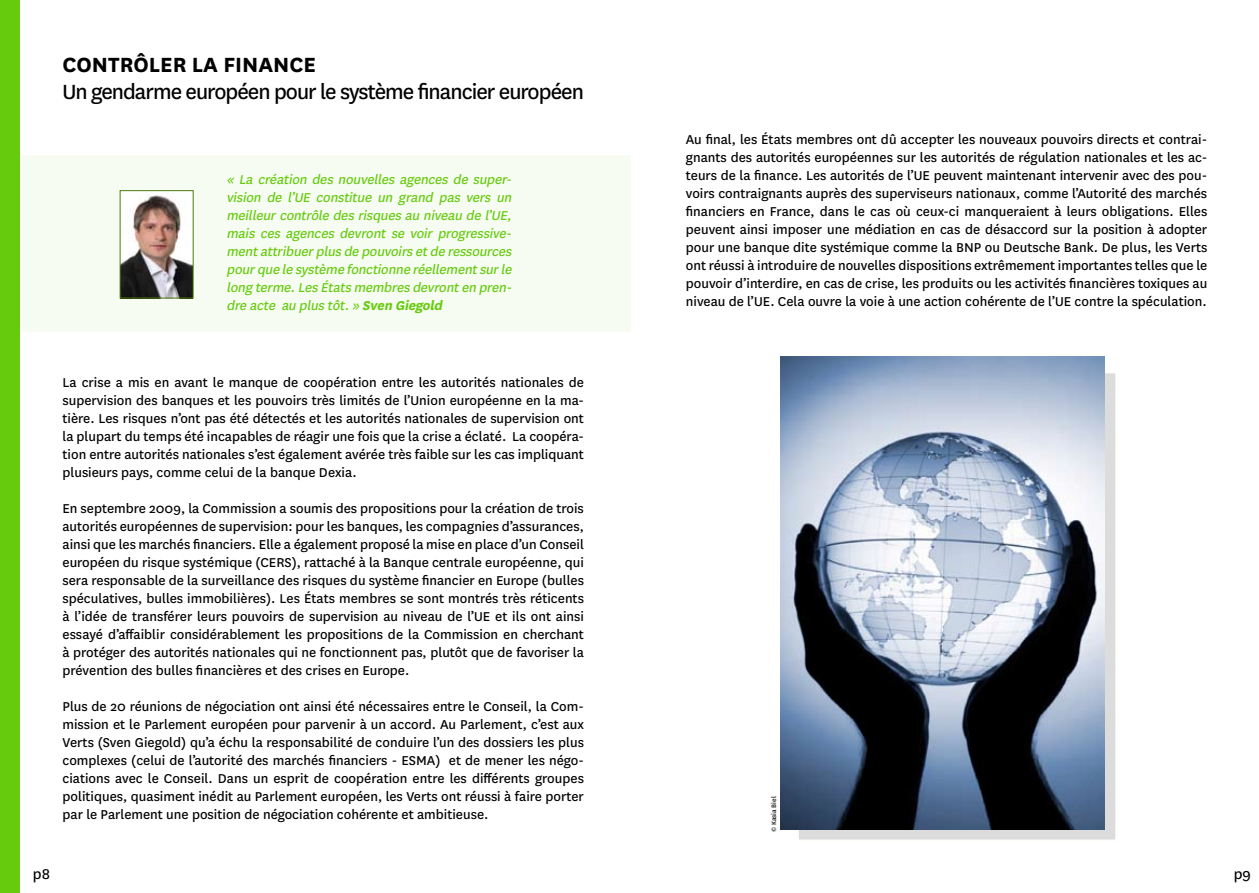
<style>
.page{position:relative;width:1259px;height:893px;background:#fff}
.page>*{position:absolute;margin:0;border:0;box-sizing:border-box;transform-origin:0 0}
.t1{font:24px "National";letter-spacing:-.04em;color:#000}
.t2{font:700 24px "National";color:#000}
.t3{font:16.5px "National";color:#000}
.t4{font:15px/18px "National";color:#000;text-align:justify}
.t5{font:italic 15px/18px "National";color:#66cb0d;text-align:justify}
.t6{font:7.5px "National";color:#000}
.s1{font-weight:700}
</style>
<div class="page">
<div style="left:21px;top:155px;width:610px;height:177px;background:#f6fcf2"></div>
<div style="left:797px;top:372px;width:320px;height:469px;background:#dcdcdc;border:2px solid #ecfae1"></div>
<img style="left:120px;top:192px;width:73px;height:107px">
<div style="left:120px;top:190px;width:73px;height:108px;border:1px solid #4f7b0c"></div>
<img style="left:780px;top:357px;width:325px;height:473px">
<div style="left:0;top:0;width:19px;height:893px;background:#66cb0d"></div>
<h1 class="t2" style="left:63px;top:48px;width:255px">CONTRÔLER LA FINANCE</h1>
<h1 class="t1" style="left:63px;top:76px;width:523px">Un gendarme européen pour le système financier européen</h1>
<p class="t5" style="left:226px;top:169px;width:290px">« La création des nouvelles agences de super&shy;vision de l’UE constitue un grand pas vers un meilleur contrôle des risques au niveau de l’UE, mais ces agences devront se voir progressive&shy;ment attribuer plus de pouvoirs et de ressources pour que le système fonctionne réellement sur le long terme. Les États membres devront en pren&shy;dre acte au plus tôt. » <span class="s1">Sven Giegold</span></p>
<p class="t4" style="left:63px;top:373px;width:523px">La crise a mis en avant le manque de coopération entre les autorités nationales de supervision des banques et les pouvoirs très limités de l’Union européenne en la ma&shy;tière. Les risques n’ont pas été détectés et les autorités nationales de supervision ont la plupart du temps été incapables de réagir une fois que la crise a éclaté. La coopéra&shy;tion entre autorités nationales s’est également avérée très faible sur les cas impliquant plusieurs pays, comme celui de la banque Dexia.</p>
<p class="t4" style="left:63px;top:499px;width:523px">En septembre 2009, la Commission a soumis des propositions pour la création de trois autorités européennes de supervision: pour les banques, les compagnies d’assurances, ainsi que les marchés financiers. Elle a également proposé la mise en place d’un Conseil européen du risque systémique (CERS), rattaché à la Banque centrale européenne, qui sera responsable de la surveillance des risques du système financier en Europe (bulles spéculatives, bulles immobilières). Les États membres se sont montrés très réticents à l’idée de transférer leurs pouvoirs de supervision au niveau de l’UE et ils ont ainsi essayé d’affaiblir considérablement les propositions de la Commission en cherchant à protéger des autorités nationales qui ne fonctionnent pas, plutôt que de favoriser la prévention des bulles financières et des crises en Europe.</p>
<p class="t4" style="left:63px;top:697px;width:523px">Plus de 20 réunions de négociation ont ainsi été nécessaires entre le Conseil, la Com&shy;mission et le Parlement européen pour parvenir à un accord. Au Parlement, c’est aux Verts (Sven Giegold) qu’a échu la responsabilité de conduire l’un des dossiers les plus complexes (celui de l’autorité des marchés financiers - ESMA) et de mener les négo&shy;ciations avec le Conseil. Dans un esprit de coopération entre les différents groupes politiques, quasiment inédit au Parlement européen, les Verts ont réussi à faire porter par le Parlement une position de négociation cohérente et ambitieuse.</p>
<p class="t4" style="left:686px;top:130px;width:523px">Au final, les États membres ont dû accepter les nouveaux pouvoirs directs et contrai&shy;gnants des autorités européennes sur les autorités de régulation nationales et les ac&shy;teurs de la finance. Les autorités de l’UE peuvent maintenant intervenir avec des pou&shy;voirs contraignants auprès des superviseurs nationaux, comme l’Autorité des marchés financiers en France, dans le cas où ceux-ci manqueraient à leurs obligations. Elles peuvent ainsi imposer une médiation en cas de désaccord sur la position à adopter pour une banque dite systémique comme la BNP ou Deutsche Bank. De plus, les Verts ont réussi à introduire de nouvelles dispositions extrêmement importantes telles que le pouvoir d’interdire, en cas de crise, les produits ou les activités financières toxiques au niveau de l’UE. Cela ouvre la voie à une action cohérente de l’UE contre la spéculation.</p>
<p class="t6" style="left:769px;top:832px;width:37px;rotate:-90deg">© Kasia Biel</p>
<p class="t3" style="left:33px;top:863px;width:19px">p8</p>
<p class="t3" style="left:1233px;top:863px;width:19px">p9</p>
</div>
